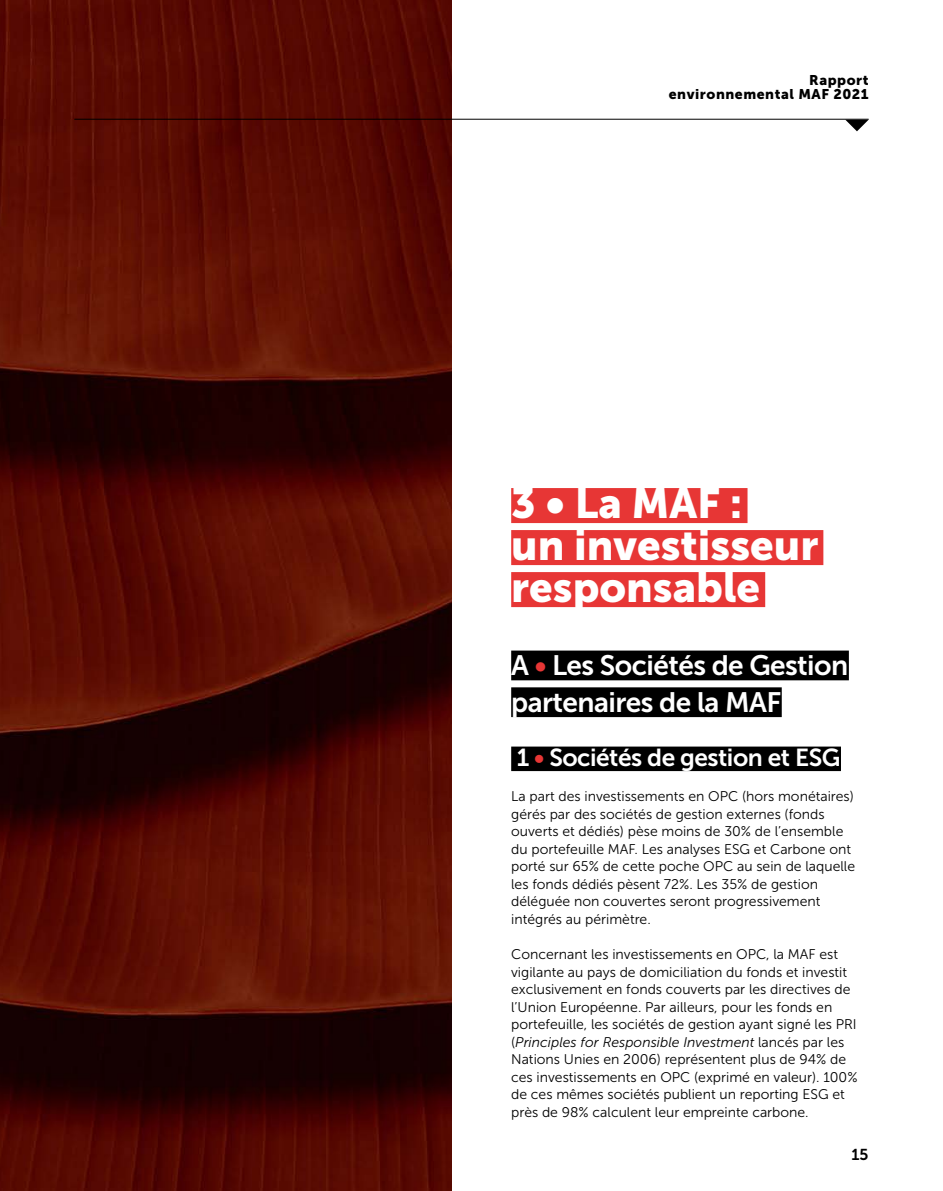
<style>
.page{position:relative;width:943px;height:1191px;background:#fff}
.page>*{position:absolute;margin:0;border:0;box-sizing:border-box;transform-origin:0 0}
.t1{font:42px/42px "Museo Sans 900";color:#fff}
.t2{font:28px/36.8px "Museo Sans 700";letter-spacing:-.02em;color:#fff}
.t3{font:24.5px "Museo Sans 700";letter-spacing:-.02em;color:#fff}
.t4{font:15.75px "Museo Sans 700";color:#000}
.t5{font:14px/17.5px "Museo Sans 300";color:#000}
.t6{font:14px/14px "Museo Sans 900";letter-spacing:.04em;color:#000;text-align:right}
.s1{color:#e73635}
.s2{font-style:italic}
</style>
<div class="page">
<img style="left:0;top:0;width:451px;height:1191px">
<hr style="left:74px;top:119px;width:794px;height:1px;background:#000">
<svg style="left:845px;top:120px;width:23px;height:11px"></svg>
<div style="left:511px;top:488px;width:236px;height:35px;background:#e73635"></div>
<div style="left:511px;top:530px;width:312px;height:35px;background:#e73635"></div>
<div style="left:511px;top:572px;width:254px;height:35px;background:#e73635"></div>
<div style="left:511px;top:650px;width:337px;height:30px;background:#000"></div>
<div style="left:511px;top:687px;width:270px;height:30px;background:#000"></div>
<div style="left:511px;top:746px;width:330px;height:25px;background:#000"></div>
<p class="t6" style="left:668px;top:73px;width:201px">Rapport<br>environnemental MAF 2021</p>
<h1 class="t1" style="left:511px;top:482px;width:309px">3 • La MAF :<br>un investisseur responsable</h1>
<h2 class="t2" style="left:511px;top:647px;width:338px">A <span class="s1">•</span> Les Sociétés de Gestion partenaires de la MAF</h2>
<h3 class="t3" style="left:516px;top:744px;width:325px">1 <span class="s1">•</span> Sociétés de gestion et ESG</h3>
<p class="t5" style="left:511px;top:788px;width:345px">La part des investissements en OPC (hors monétaires) gérés par des sociétés de gestion externes (fonds ouverts et dédiés) pèse moins de 30% de l’ensemble du portefeuille MAF. Les analyses ESG et Carbone ont porté sur 65% de cette poche OPC au sein de laquelle les fonds dédiés pèsent 72%. Les 35% de gestion déléguée non couvertes seront progressivement intégrés au périmètre.</p>
<p class="t5" style="left:511px;top:945px;width:348px">Concernant les investissements en OPC, la MAF est vigilante au pays de domiciliation du fonds et investit exclusivement en fonds couverts par les directives de l’Union Européenne. Par ailleurs, pour les fonds en portefeuille, les sociétés de gestion ayant signé les PRI (<span class="s2">Principles for Responsible Investment</span> lancés par les Nations Unies en 2006) représentent plus de 94% de ces investissements en OPC (exprimé en valeur). 100% de ces mêmes sociétés publient un reporting ESG et près de 98% calculent leur empreinte carbone.</p>
<p class="t4" style="left:851px;top:1145px;width:19px">15</p>
</div>
